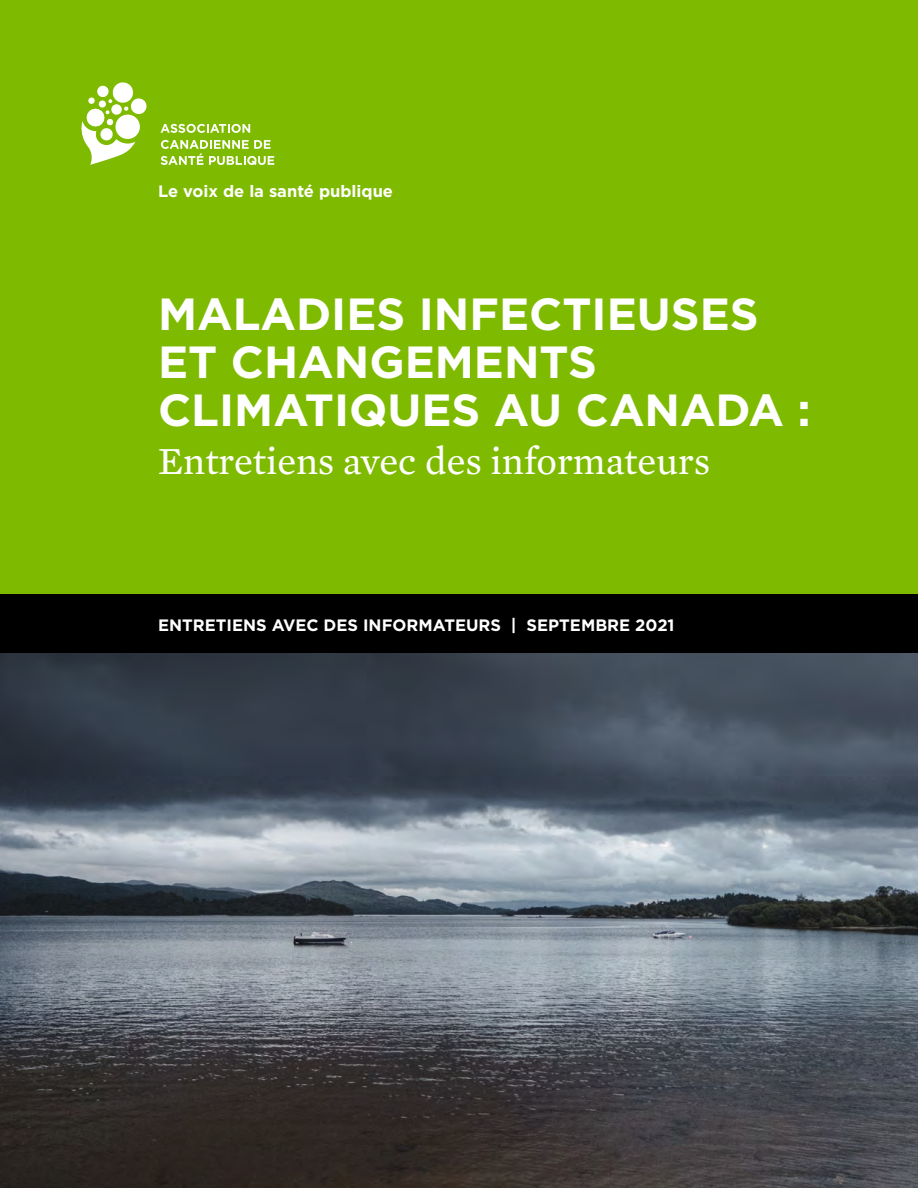
<style>
.page{position:relative;width:918px;height:1188px;background:#fff}
.page>*{position:absolute;margin:0;border:0;box-sizing:border-box;transform-origin:0 0}
.t1{font:700 45px/48px "Gotham";color:#fff}
.t2{font:39px "Mercury Text G2";color:#fff}
.t3{font:700 16.5px "Gotham";color:#fff}
</style>
<div class="page">
<div style="left:0;top:0;width:918px;height:594px;background:#7ebb00"></div>
<img style="left:0;top:652px;width:918px;height:536px">
<svg style="left:161px;top:124px;width:89px;height:9px"></svg>
<svg style="left:161px;top:140px;width:113px;height:25px"></svg>
<svg style="left:81px;top:82px;width:66px;height:83px"></svg>
<div style="left:0;top:594px;width:918px;height:58px;background:#000"></div>
<p class="t3" style="left:158px;top:180px;width:236px">Le voix de la santé publique</p>
<h1 class="t1" style="left:158px;top:290px;width:654px">MALADIES INFECTIEUSES<br>ET CHANGEMENTS<br>CLIMATIQUES AU CANADA :</h1>
<h2 class="t2" style="left:158px;top:433px;width:554px">Entretiens avec des informateurs</h2>
<p class="t3" style="left:158px;top:614px;width:518px">ENTRETIENS AVEC DES INFORMATEURS | SEPTEMBRE 2021</p>
</div>
